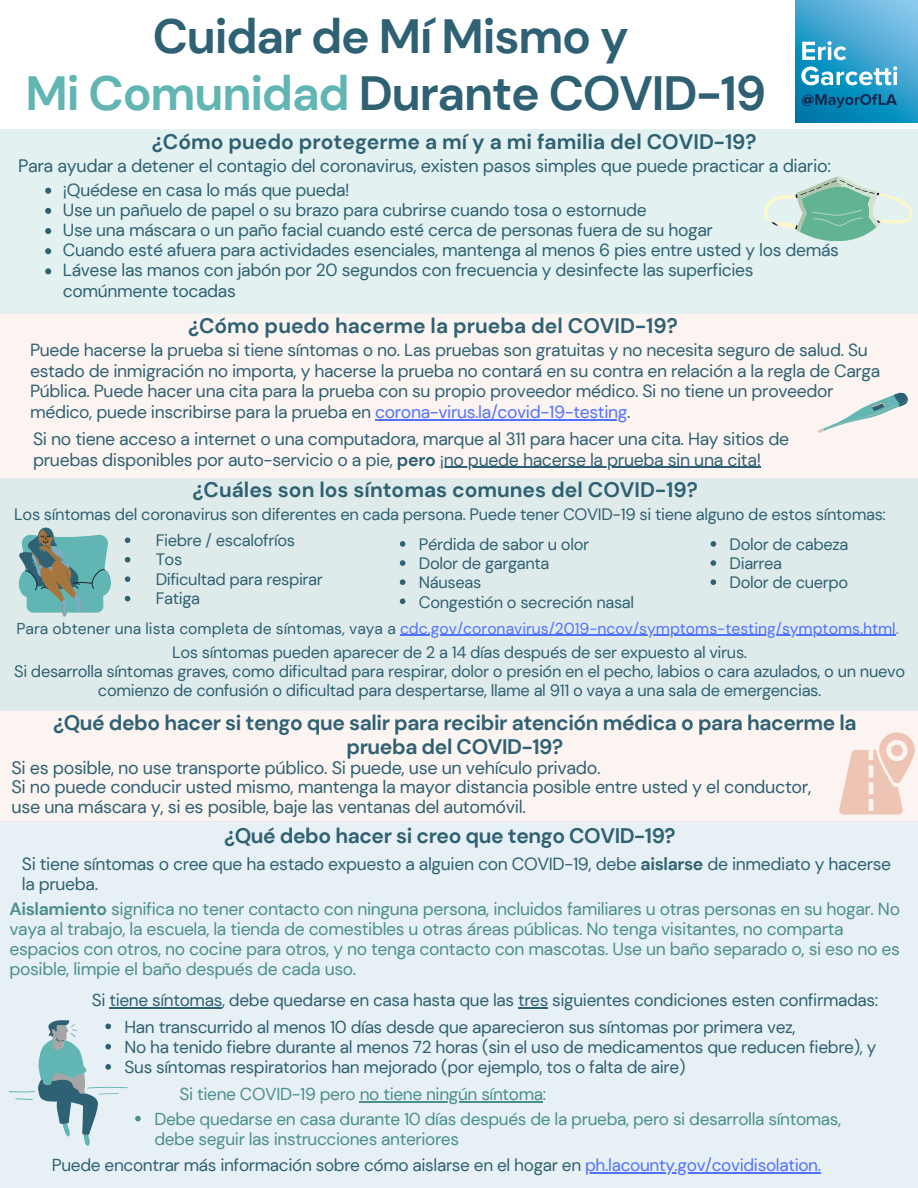
<style>
.page{position:relative;width:918px;height:1188px;background:#fff}
.page>*{position:absolute;margin:0;border:0;box-sizing:border-box;transform-origin:0 0}
.t1{font:700 48px/57.6px "DM Sans";letter-spacing:-.025em;color:#2e6173;text-align:center}
.t2{font:700 21px "DM Sans";color:#2e6173}
.t3{font:700 21px/24.3px "DM Sans";letter-spacing:-.02em;color:#2e6173;text-align:center}
.t4{font:18px/19.8px "DM Sans";letter-spacing:-.02em;color:#2e6173}
.t5{font:17.7px/20.5px "DM Sans";letter-spacing:-.02em;color:#2e6173}
.t6{font:17.55px/20.1px "DM Sans";letter-spacing:-.02em;color:#2e6173}
.t7{font:17.55px/20.2px "DM Sans";letter-spacing:-.02em;color:#4a8f8d}
.t8{font:17.25px/20.2px "DM Sans";letter-spacing:-.02em;color:#2e6173}
.t9{font:17.25px/24.5px "DM Sans";letter-spacing:-.02em;color:#4a8f8d}
.t10{font:16.5px/19.2px "DM Sans";letter-spacing:-.02em;color:#2e6173}
.t11{font:15.75px "DM Sans";color:#5271ff}
.s1{color:#61b6b3}
.s2{color:#5271ff}
.s3{font-weight:700}
.s4{color:#2e6173}
.s5{color:#4a8f8d}
</style>
<div class="page">
<div style="left:0;top:314px;width:918px;height:163px;background:#fcf4f1"></div>
<svg style="left:817px;top:392px;width:91px;height:41px"></svg>
<div style="left:0;top:478px;width:918px;height:232px;background:#dfebea"></div>
<div style="left:0;top:822px;width:918px;height:366px;background:#e7f0f4"></div>
<div style="left:0;top:130px;width:918px;height:184px;background:#e3f2f1"></div>
<img style="left:795px;top:0;width:123px;height:123px">
<div style="left:0;top:711px;width:918px;height:110px;background:#fcf4f1"></div>
<svg style="left:839px;top:732px;width:76px;height:83px"></svg>
<svg style="left:45px;top:188px;width:6px;height:6px"></svg>
<svg style="left:45px;top:208px;width:6px;height:6px"></svg>
<svg style="left:45px;top:228px;width:6px;height:6px"></svg>
<svg style="left:45px;top:248px;width:6px;height:6px"></svg>
<svg style="left:45px;top:268px;width:6px;height:6px"></svg>
<hr style="left:375px;top:419px;width:252px;height:1px;background:#5271ff">
<svg style="left:9px;top:1020px;width:119px;height:126px"></svg>
<svg style="left:18px;top:528px;width:93px;height:88px"></svg>
<svg style="left:65px;top:570px;width:6px;height:13px"></svg>
<svg style="left:764px;top:177px;width:148px;height:64px"></svg>
<svg style="left:125px;top:538px;width:5px;height:5px"></svg>
<svg style="left:125px;top:557px;width:5px;height:6px"></svg>
<svg style="left:125px;top:576px;width:5px;height:6px"></svg>
<svg style="left:125px;top:596px;width:5px;height:5px"></svg>
<svg style="left:400px;top:541px;width:5px;height:6px"></svg>
<svg style="left:400px;top:560px;width:5px;height:6px"></svg>
<svg style="left:400px;top:579px;width:5px;height:6px"></svg>
<svg style="left:400px;top:598px;width:5px;height:6px"></svg>
<hr style="left:109px;top:1007px;width:113px;height:2px;background:#2e6173">
<hr style="left:518px;top:1007px;width:30px;height:2px;background:#2e6173">
<hr style="left:360px;top:1102px;width:183px;height:1px;background:#4a8f8d">
<svg style="left:135px;top:1116px;width:6px;height:5px"></svg>
<hr style="left:585px;top:1172px;width:236px;height:2px;background:#5271ff">
<svg style="left:711px;top:541px;width:5px;height:6px"></svg>
<svg style="left:711px;top:560px;width:5px;height:6px"></svg>
<svg style="left:711px;top:579px;width:5px;height:6px"></svg>
<hr style="left:400px;top:635px;width:496px;height:1px;background:#5271ff">
<hr style="left:440px;top:467px;width:321px;height:1px;background:#2e6173">
<h1 class="t1" style="left:26px;top:7px;width:742px">Cuidar de Mí Mismo y<br><span class="s1">Mi Comunidad</span> Durante COVID-19</h1>
<p class="t2" style="left:152px;top:129px;width:606px">¿Cómo puedo protegerme a mí y a mi familia del COVID-19?</p>
<p class="t4" style="left:18px;top:156px;width:814px">Para ayudar a detener el contagio del coronavirus, existen pasos simples que puede practicar a diario:</p>
<p class="t6" style="left:63px;top:180px;width:778px">¡Quédese en casa lo más que pueda!<br>Use un pañuelo de papel o su brazo para cubrirse cuando tosa o estornude<br>Use una máscara o un paño facial cuando esté cerca de personas fuera de su hogar<br>Cuando esté afuera para actividades esenciales, mantenga al menos 6 pies entre usted y los demás Lávese las manos con jabón por 20 segundos con frecuencia y desinfecte las superficies comúnmente tocadas</p>
<p class="t2" style="left:188px;top:313px;width:491px">¿Cómo puedo hacerme la prueba del COVID-19?</p>
<p class="t6" style="left:30px;top:339px;width:852px;line-height:20.7px">Puede hacerse la prueba si tiene síntomas o no. Las pruebas son gratuitas y no necesita seguro de salud. Su estado de inmigración no importa, y hacerse la prueba no contará en su contra en relación a la regla de Carga Pública. Puede hacer una cita para la prueba con su propio proveedor médico. Si no tiene un proveedor médico, puede inscribirse para la prueba en <span class="s2">corona-virus.la/covid-19-testing</span>.</p>
<p class="t5" style="left:33px;top:429px;width:758px">Si no tiene acceso a internet o una computadora, marque al 311 para hacer una cita. Hay sitios de pruebas disponibles por auto-servicio o a pie, <span class="s3">pero</span> ¡no puede hacerse la prueba sin una cita!</p>
<p class="t2" style="left:193px;top:476px;width:507px">¿Cuáles son los síntomas comunes del COVID-19?</p>
<p class="t10" style="left:156px;top:502px;width:732px;line-height:25.5px;text-indent:-141px">Los síntomas del coronavirus son diferentes en cada persona. Puede tener COVID-19 si tiene alguno de estos síntomas:<br>Fiebre / escalofríos</p>
<p class="t10" style="left:156px;top:550px;width:169px">Tos<br>Dificultad para respirar<br>Fatiga</p>
<p class="t10" style="left:419px;top:535px;width:217px">Pérdida de sabor u olor<br>Dolor de garganta<br>Náuseas<br>Congestión o secreción nasal</p>
<p class="t10" style="left:730px;top:535px;width:120px">Dolor de cabeza<br>Diarrea<br>Dolor de cuerpo</p>
<p class="t11" style="left:17px;top:618px;width:884px"><span class="s4">Para obtener una lista completa de síntomas, vaya a</span> cdc.gov/coronavirus/2019-ncov/symptoms-testing/symptoms.html<span class="s5">.</span></p>
<p class="t10" style="left:14px;top:643px;width:893px;text-align:center">Los síntomas pueden aparecer de 2 a 14 días después de ser expuesto al virus.<br>Si desarrolla síntomas graves, como dificultad para respirar, dolor o presión en el pecho, labios o cara azulados, o un nuevo comienzo de confusión o dificultad para despertarse, llame al 911 o vaya a una sala de emergencias.</p>
<p class="t3" style="left:53px;top:710px;width:805px">¿Qué debo hacer si tengo que salir para recibir atención médica o para hacerme la prueba del COVID-19?</p>
<p class="t4" style="left:12px;top:758px;width:801px">Si es posible, no use transporte público. Si puede, use un vehículo privado.<br>Si no puede conducir usted mismo, mantenga la mayor distancia posible entre usted y el conductor, use una máscara y, si es posible, baje las ventanas del automóvil.</p>
<p class="t3" style="left:224px;top:824px;width:453px">¿Qué debo hacer si creo que tengo COVID-19?</p>
<p class="t6" style="left:22px;top:853px;width:871px">Si tiene síntomas o cree que ha estado expuesto a alguien con COVID-19, debe <span class="s3">aislarse</span> de inmediato y hacerse la prueba.</p>
<p class="t7" style="left:10px;top:898px;width:892px"><span class="s3">Aislamiento</span> significa no tener contacto con ninguna persona, incluidos familiares u otras personas en su hogar. No vaya al trabajo, la escuela, la tienda de comestibles u otras áreas públicas. No tenga visitantes, no comparta espacios con otros, no cocine para otros, y no tenga contacto con mascotas. Use un baño separado o, si eso no es posible, limpie el baño después de cada uso.</p>
<p class="t8" style="left:92px;top:990px;width:788px">Si tiene síntomas, debe quedarse en casa hasta que las tres siguientes condiciones esten confirmadas:</p>
<p class="t8" style="left:125px;top:1017px;width:753px">Han transcurrido al menos 10 días desde que aparecieron sus síntomas por primera vez,<br>No ha tenido fiebre durante al menos 72 horas (sin el uso de medicamentos que reducen fiebre), y<br>Sus síntomas respiratorios han mejorado (por ejemplo, tos o falta de aire)</p>
<p class="t9" style="left:154px;top:1082px;width:688px;text-indent:25px">Si tiene COVID-19 pero no tiene ningún síntoma:<br>Debe quedarse en casa durante 10 días después de la prueba, pero si desarrolla síntomas,</p>
<p class="t8" style="left:52px;top:1126px;width:771px;line-height:26.2px;text-indent:103px"><span class="s5">debe seguir las instrucciones anteriores<br></span>Puede encontrar más información sobre cómo aislarse en el hogar en <span class="s2">ph.lacounty.gov/covidisolation.</span></p>
</div>
